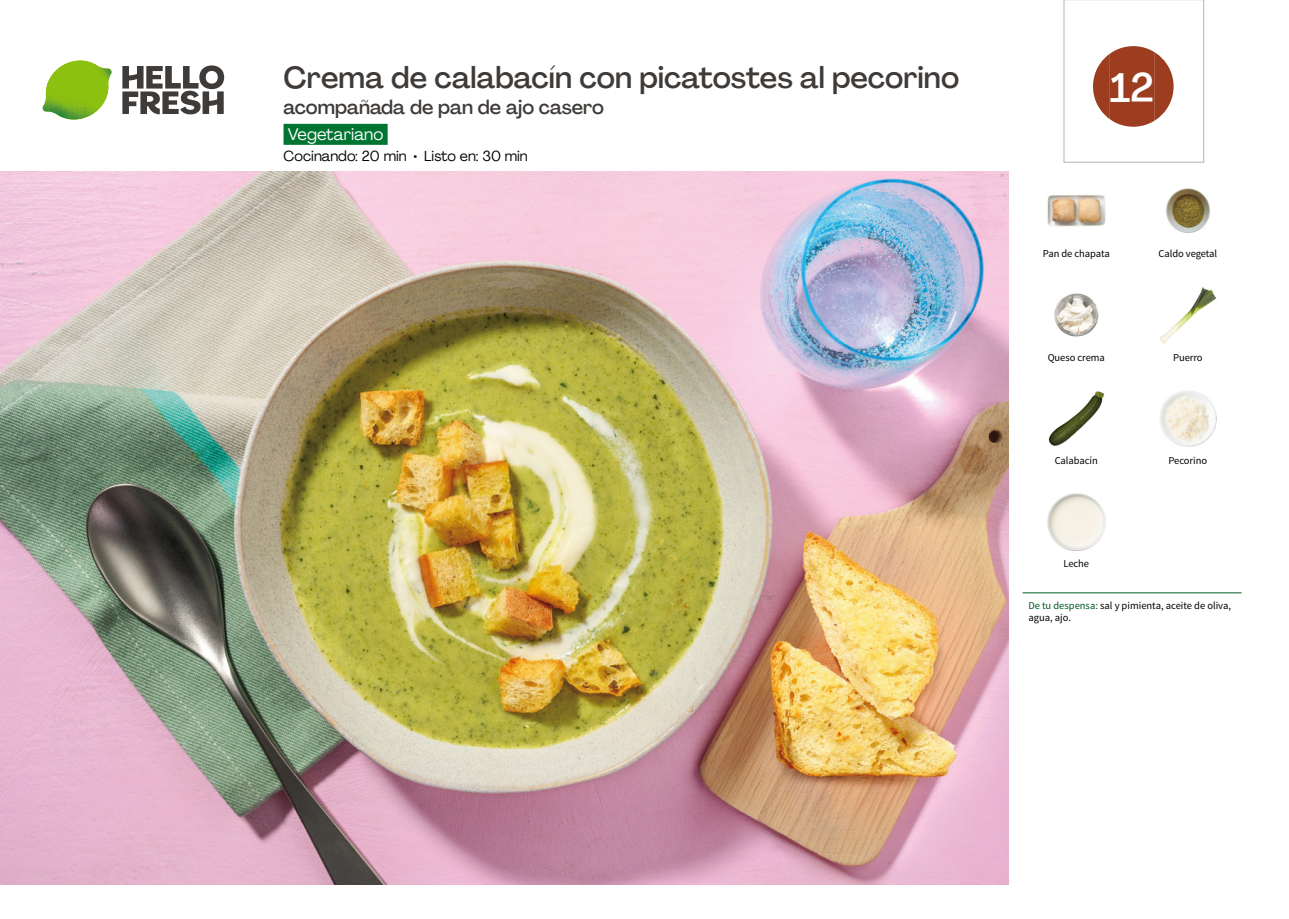
<style>
.page{position:relative;width:1289px;height:919px;background:#fff}
.page>*{position:absolute;margin:0;border:0;box-sizing:border-box;transform-origin:0 0}
.t1{font:500 40.5px "Agrandir";color:#fff}
.t2{font:500 30px "Agrandir";color:#3e3b39}
.t3{font:500 19.5px "Agrandir";color:#3e3b39}
.t4{font:16.5px "Agrandir";color:#fff}
.t5{font:14.25px "Agrandir";color:#000}
.t6{font:10.5px/12px "Source Sans Pro";letter-spacing:-.005em;color:#000}
.s1{color:#005923}
</style>
<div class="page">
<svg style="left:122px;top:65px;width:102px;height:49px"></svg>
<svg style="left:43px;top:60px;width:69px;height:60px"></svg>
<img style="left:80px;top:61px;width:31px;height:12px">
<img style="left:45px;top:61px;width:35px;height:40px">
<img style="left:0;top:172px;width:1008px;height:712px">
<div style="left:283px;top:124px;width:104px;height:21px;background:#007531"></div>
<img style="left:1047px;top:195px;width:57px;height:32px">
<img style="left:1166px;top:188px;width:44px;height:45px">
<img style="left:1160px;top:287px;width:56px;height:57px">
<img style="left:1054px;top:293px;width:45px;height:44px">
<img style="left:1159px;top:391px;width:57px;height:56px">
<img style="left:1048px;top:391px;width:56px;height:55px">
<img style="left:1047px;top:493px;width:57px;height:57px">
<hr style="left:1022px;top:592px;width:219px;height:1px;background:#005923">
<svg style="left:1063px;top:0;width:141px;height:163px"></svg>
<h2 class="t2" style="left:283px;top:59px;width:677px">Crema de calabacín con picatostes al pecorino</h2>
<h3 class="t3" style="left:283px;top:95px;width:322px">acompañada de pan de ajo casero</h3>
<h3 class="t4" style="left:288px;top:124px;width:97px">Vegetariano</h3>
<h3 class="t5" style="left:283px;top:147px;width:246px">Cocinando: 20 min • Listo en: 30 min</h3>
<h1 class="t1" style="left:1109px;top:63px;width:46px">12</h1>
<p class="t6" style="left:1042px;top:247px;width:68px">Pan de chapata</p>
<p class="t6" style="left:1158px;top:247px;width:60px">Caldo vegetal</p>
<p class="t6" style="left:1047px;top:352px;width:59px">Queso crema</p>
<p class="t6" style="left:1172px;top:352px;width:31px">Puerro</p>
<p class="t6" style="left:1054px;top:454px;width:45px">Calabacín</p>
<p class="t6" style="left:1168px;top:454px;width:40px">Pecorino</p>
<p class="t6" style="left:1063px;top:558px;width:27px">Leche</p>
<p class="t6" style="left:1028px;top:600px;width:204px"><span class="s1">De tu despensa:</span> sal y pimienta, aceite de oliva, agua, ajo.</p>
</div>
